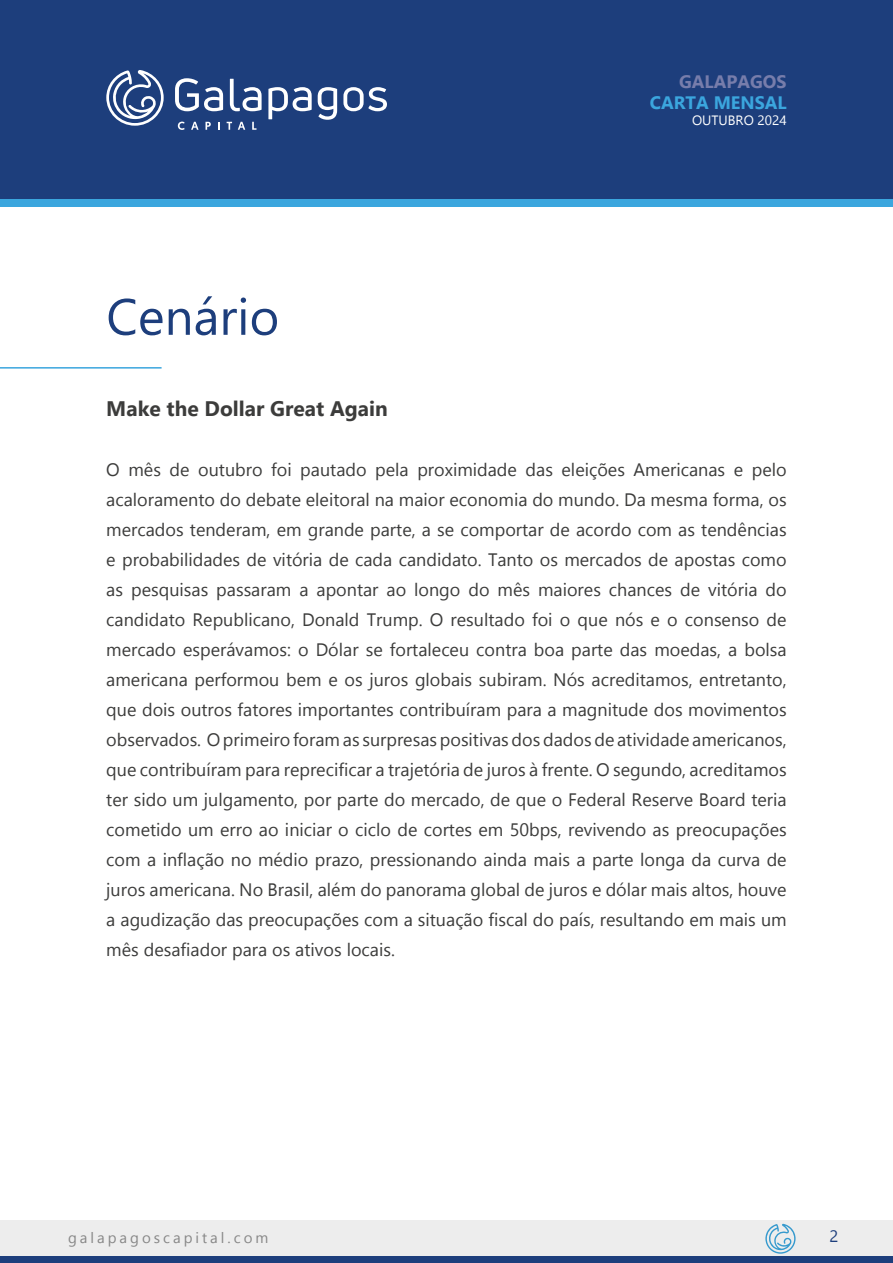
<style>
.page{position:relative;width:893px;height:1263px;background:#fff}
.page>*{position:absolute;margin:0;border:0;box-sizing:border-box;transform-origin:0 0}
.t1{font:51px "Gadugi";color:#1d3e7c}
.t2{font:700 21px "Gadugi";color:#3c3c3b}
.t3{font:18px/30px "Gadugi";color:#3c3c3b;text-align:justify}
.t4{font:700 18px "Gadugi";color:#3ba6de}
.t5{font:700 18px "Gadugi";color:#777dab}
.t6{font:16.5px "Gadugi";color:#1d3e7c}
.t7{font:15px "Gadugi";letter-spacing:.2em;color:#878787}
.t8{font:13.5px "Gadugi";color:#fff}
</style>
<div class="page">
<div style="left:0;top:0;width:893px;height:200px;background:#1d3e7c"></div>
<div style="left:0;top:200px;width:893px;height:7px;background:#3ba6de"></div>
<svg style="left:178px;top:122px;width:7px;height:8px"></svg>
<svg style="left:191px;top:122px;width:8px;height:8px"></svg>
<svg style="left:205px;top:122px;width:6px;height:8px"></svg>
<svg style="left:218px;top:122px;width:2px;height:8px"></svg>
<svg style="left:227px;top:122px;width:5px;height:8px"></svg>
<svg style="left:238px;top:122px;width:7px;height:8px"></svg>
<svg style="left:252px;top:122px;width:4px;height:8px"></svg>
<svg style="left:106px;top:70px;width:58px;height:56px"></svg>
<svg style="left:175px;top:78px;width:48px;height:33px"></svg>
<svg style="left:230px;top:79px;width:32px;height:32px"></svg>
<svg style="left:268px;top:87px;width:44px;height:32px"></svg>
<svg style="left:318px;top:87px;width:19px;height:33px"></svg>
<svg style="left:343px;top:87px;width:44px;height:24px"></svg>
<div style="left:0;top:1220px;width:893px;height:43px;background:#ededed"></div>
<div style="left:0;top:1256px;width:893px;height:7px;background:#1d3e7c"></div>
<svg style="left:765px;top:1224px;width:31px;height:30px"></svg>
<hr style="left:0;top:367px;width:162px;height:2px;background:#3ba6de">
<h1 class="t1" style="left:106px;top:286px;width:175px">Cenário</h1>
<p class="t2" style="left:106px;top:396px;width:283px">Make the Dollar Great Again</p>
<p class="t5" style="left:679px;top:70px;width:109px">GALAPAGOS</p>
<p class="t4" style="left:650px;top:92px;width:138px">CARTA MENSAL</p>
<p class="t8" style="left:692px;top:112px;width:96px">OUTUBRO 2024</p>
<p class="t3" style="left:106px;top:454px;width:682px">O mês de outubro foi pautado pela proximidade das eleições Americanas e pelo acaloramento do debate eleitoral na maior economia do mundo. Da mesma forma, os mercados tenderam, em grande parte, a se comportar de acordo com as tendências e probabilidades de vitória de cada candidato. Tanto os mercados de apostas como as pesquisas passaram a apontar ao longo do mês maiores chances de vitória do candidato Republicano, Donald Trump. O resultado foi o que nós e o consenso de mercado esperávamos: o Dólar se fortaleceu contra boa parte das moedas, a bolsa americana performou bem e os juros globais subiram. Nós acreditamos, entretanto, que dois outros fatores importantes contribuíram para a magnitude dos movimentos observados. O primeiro foram as surpresas positivas dos dados de atividade americanos, que contribuíram para reprecificar a trajetória de juros à frente. O segundo, acreditamos ter sido um julgamento, por parte do mercado, de que o Federal Reserve Board teria cometido um erro ao iniciar o ciclo de cortes em 50bps, revivendo as preocupações com a inflação no médio prazo, pressionando ainda mais a parte longa da curva de juros americana. No Brasil, além do panorama global de juros e dólar mais altos, houve a agudização das preocupações com a situação fiscal do país, resultando em mais um mês desafiador para os ativos locais.</p>
<p class="t7" style="left:68px;top:1229px;width:202px">galapagoscapital.com</p>
<p class="t6" style="left:829px;top:1226px;width:10px">2</p>
</div>
